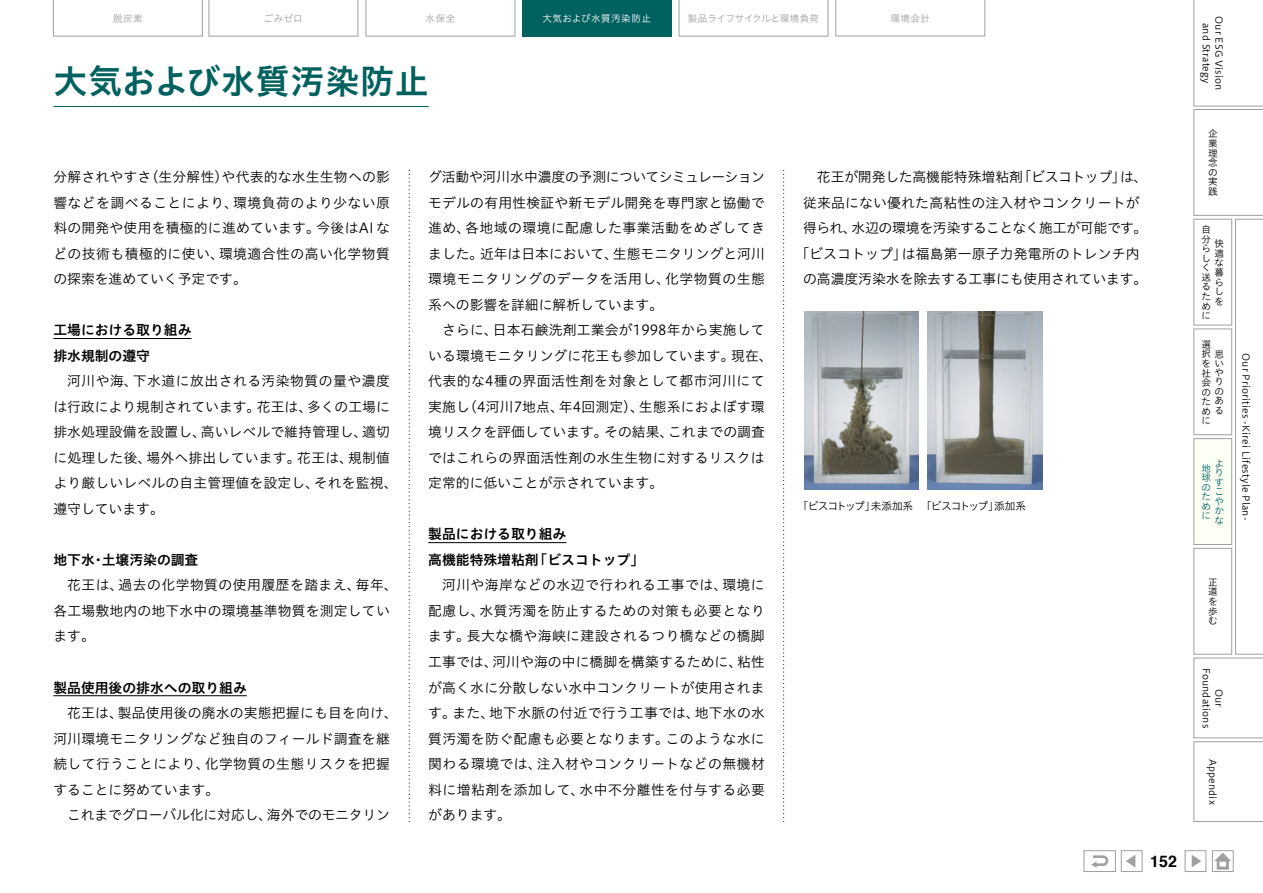
<style>
.page{position:relative;width:1263px;height:893px;background:#fff}
.page>*{position:absolute;margin:0;border:0;box-sizing:border-box;transform-origin:0 0}
.t1{font:34.05px "Hiragino UD Sans Std W6";letter-spacing:.02em;color:#00615f}
.t2{font:700 15.9px "Helvetica";color:#000}
.t3{font:13.8px/25.5px "Hiragino UD Sans Std W3";letter-spacing:.015em;color:#000}
.t4{font:13.8px/25.5px "Hiragino UD Sans Std W6";color:#000}
.t5{font:13.8px "Hiragino UD Sans Std W3";letter-spacing:-.015em;color:#000}
.t6{font:13.8px "Hiragino UD Sans Std W3";letter-spacing:-.025em;color:#000}
.t7{font:13.8px "Hiragino UD Sans Std W3";letter-spacing:-.005em;color:#000}
.t8{font:10.65px "Hiragino UD Sans Std W3";letter-spacing:-.1em;color:#000}
.t9{font:9.6px/9.6px "Hiragino UD Sans Std W3";letter-spacing:.02em;color:#000;text-align:justify}
.t10{font:9.6px "Hiragino UD Sans Std W3";letter-spacing:.02em;color:#9fa0a0}
.t11{font:9.6px "Hiragino UD Sans Std W3";letter-spacing:-.015em;color:#9fa0a0}
.t12{font:9.6px/9.4px "Hiragino UD Sans Std W3";color:#00615f}
.t13{font:9.6px "Hiragino UD Sans Std W3";letter-spacing:.05em;color:#fff}
</style>
<div class="page">
<hr style="left:53px;top:106px;width:376px;height:1px;background:#00615f">
<img style="left:804px;top:311px;width:115px;height:178px">
<img style="left:927px;top:311px;width:115px;height:178px">
<svg style="left:409px;top:170px;width:1px;height:652px"></svg>
<svg style="left:783px;top:170px;width:1px;height:652px"></svg>
<hr style="left:53px;top:338px;width:139px;height:1px;background:#000">
<hr style="left:53px;top:695px;width:194px;height:1px;background:#000">
<hr style="left:428px;top:542px;width:138px;height:1px;background:#000">
<div style="left:1185px;top:850px;width:21px;height:22px;background:#fff;border:1px solid #9fa0a0"></div>
<svg style="left:1192px;top:855px;width:9px;height:12px"></svg>
<div style="left:1121px;top:850px;width:21px;height:22px;background:#fff;border:1px solid #9fa0a0"></div>
<svg style="left:1126px;top:855px;width:9px;height:12px"></svg>
<div style="left:1212px;top:850px;width:21px;height:22px;background:#fff;border:1px solid #9fa0a0"></div>
<svg style="left:1214px;top:853px;width:17px;height:17px"></svg>
<div style="left:1084px;top:850px;width:32px;height:22px;background:#fff;border:1px solid #9fa0a0"></div>
<svg style="left:1091px;top:855px;width:17px;height:13px"></svg>
<svg style="left:1194px;top:0;width:69px;height:822px"></svg>
<svg style="left:209px;top:0;width:149px;height:36px"></svg>
<svg style="left:366px;top:0;width:149px;height:36px"></svg>
<svg style="left:679px;top:0;width:149px;height:36px"></svg>
<svg style="left:835px;top:0;width:150px;height:36px"></svg>
<svg style="left:53px;top:0;width:150px;height:36px"></svg>
<div style="left:522px;top:0;width:149px;height:36px;background:#00615f"></div>
<p class="t10" style="left:113px;top:11px;width:31px">脱炭素</p>
<p class="t10" style="left:264px;top:11px;width:40px">ごみゼロ</p>
<p class="t10" style="left:426px;top:11px;width:31px">水保全</p>
<p class="t13" style="left:542px;top:11px;width:110px">大気および水質汚染防止</p>
<p class="t11" style="left:688px;top:11px;width:133px">製品ライフサイクルと環境負荷</p>
<p class="t10" style="left:890px;top:11px;width:41px">環境会計</p>
<h1 class="t1" style="left:53px;top:55px;width:377px">大気および水質汚染防止</h1>
<p class="t3" style="left:53px;top:164px;width:338px;text-align:justify">分解されやすさ（生分解性）や代表的な水生生物への影響などを調べることにより、環境負荷のより少ない原料の開発や使用を積極的に進めています。今後はAI などの技術も積極的に使い、環境適合性の高い化学物質の探索を進めていく予定です。</p>
<p class="t4" style="left:53px;top:317px;width:140px">工場における取り組み排水規制の遵守</p>
<p class="t3" style="left:53px;top:368px;width:346px;text-indent:14px">河川や海、下水道に放出される汚染物質の量や濃度は行政により規制されています。花王は、多くの工場に排水処理設備を設置し、高いレベルで維持管理し、適切に処理した後、場外へ排出しています。花王は、規制値より厳しいレベルの自主管理値を設定し、それを監視、遵守しています。</p>
<p class="t4" style="left:53px;top:546px;width:147px">地下水・土壌汚染の調査</p>
<p class="t3" style="left:53px;top:572px;width:346px;text-indent:14px">花王は、過去の化学物質の使用履歴を踏まえ、毎年、各工場敷地内の地下水中の環境基準物質を測定しています。</p>
<p class="t4" style="left:53px;top:674px;width:195px">製品使用後の排水への取り組み</p>
<p class="t3" style="left:53px;top:699px;width:346px;text-indent:14px">花王は、製品使用後の廃水の実態把握にも目を向け、河川環境モニタリングなど独自のフィールド調査を継続して行うことにより、化学物質の生態リスクを把握することに努めています。</p>
<p class="t5" style="left:67px;top:804px;width:324px">これまでグローバル化に対応し、海外でのモニタリン</p>
<p class="t3" style="left:428px;top:164px;width:338px;text-align:justify">グ活動や河川水中濃度の予測についてシミュレーションモデルの有用性検証や新モデル開発を専門家と協働で進め、各地域の環境に配慮した事業活動をめざしてきました。近年は日本において、生態モニタリングと河川環境モニタリングのデータを活用し、化学物質の生態系への影響を詳細に解析しています。</p>
<p class="t3" style="left:428px;top:317px;width:346px;text-indent:14px">さらに、日本石鹸洗剤工業会が1998年から実施している環境モニタリングに花王も参加しています。現在、代表的な4種の界面活性剤を対象として都市河川にて実施し（4河川7地点、年4回測定）、生態系におよぼす環境リスクを評価しています。その結果、これまでの調査ではこれらの界面活性剤の水生生物に対するリスクは定常的に低いことが示されています。</p>
<p class="t4" style="left:428px;top:521px;width:217px">製品における取り組み<br>高機能特殊増粘剤「ビスコトップ」</p>
<p class="t3" style="left:428px;top:572px;width:338px;text-align:justify;text-indent:14px">河川や海岸などの水辺で行われる工事では、環境に配慮し、水質汚濁を防止するための対策も必要となります。長大な橋や海峡に建設されるつり橋などの橋脚工事では、河川や海の中に橋脚を構築するために、粘性が高く水に分散しない水中コンクリートが使用されます。また、地下水脈の付近で行う工事では、地下水の水質汚濁を防ぐ配慮も必要となります。このような水に関わる環境では、注入材やコンクリートなどの無機材料に増粘剤を添加して、水中不分離性を付与する必要があります。</p>
<p class="t5" style="left:817px;top:167px;width:332px">花王が開発した高機能特殊増粘剤「ビスコトップ」は、</p>
<p class="t3" style="left:803px;top:189px;width:338px">従来品にない優れた高粘性の注入材やコンクリートが</p>
<p class="t6" style="left:803px;top:218px;width:346px">得られ、水辺の環境を汚染することなく施工が可能です。</p>
<p class="t3" style="left:795px;top:240px;width:346px">「ビスコトップ」は福島第一原子力発電所のトレンチ内</p>
<p class="t7" style="left:803px;top:269px;width:346px">の高濃度汚染水を除去する工事にも使用されています。</p>
<p class="t8" style="left:798px;top:498px;width:230px">「ビスコトップ」未添加系 「ビスコトップ」添加系</p>
<p class="t2" style="left:1150px;top:848px;width:28px">152</p>
<p class="t9" style="left:1226px;top:16px;width:76px;line-height:12.8px;text-align:center;rotate:90deg">Our ESG Vision and Strategy</p>
<p class="t9" style="left:1208px;top:128px;width:11px">企業理念の実践</p>
<p class="t9" style="left:1201px;top:224px;width:11px;text-align:left">自分らしく送るために</p>
<p class="t9" style="left:1214px;top:238px;width:11px">快適な暮らしを</p>
<p class="t9" style="left:1201px;top:339px;width:11px">選</p>
<p class="t9" style="left:1201px;top:349px;width:23px;text-align:left">択思をい社や会りののたあめる</p>
<p class="t9" style="left:1201px;top:415px;width:10px">に</p>
<p class="t12" style="left:1214px;top:458px;width:11px">よりすこやかな</p>
<p class="t12" style="left:1201px;top:463px;width:11px;text-align:justify">地球のために</p>
<p class="t9" style="left:1251px;top:353px;width:169px;rotate:90deg">Our Priorities -Kirei Lifestyle Plan-</p>
<p class="t9" style="left:1208px;top:577px;width:11px">正道を歩む</p>
<p class="t9" style="left:1226px;top:668px;width:62px;line-height:12.8px;text-align:center;rotate:90deg">Our<br>Foundations</p>
<p class="t9" style="left:1218px;top:758px;width:48px;rotate:90deg">Appendix</p>
</div>
